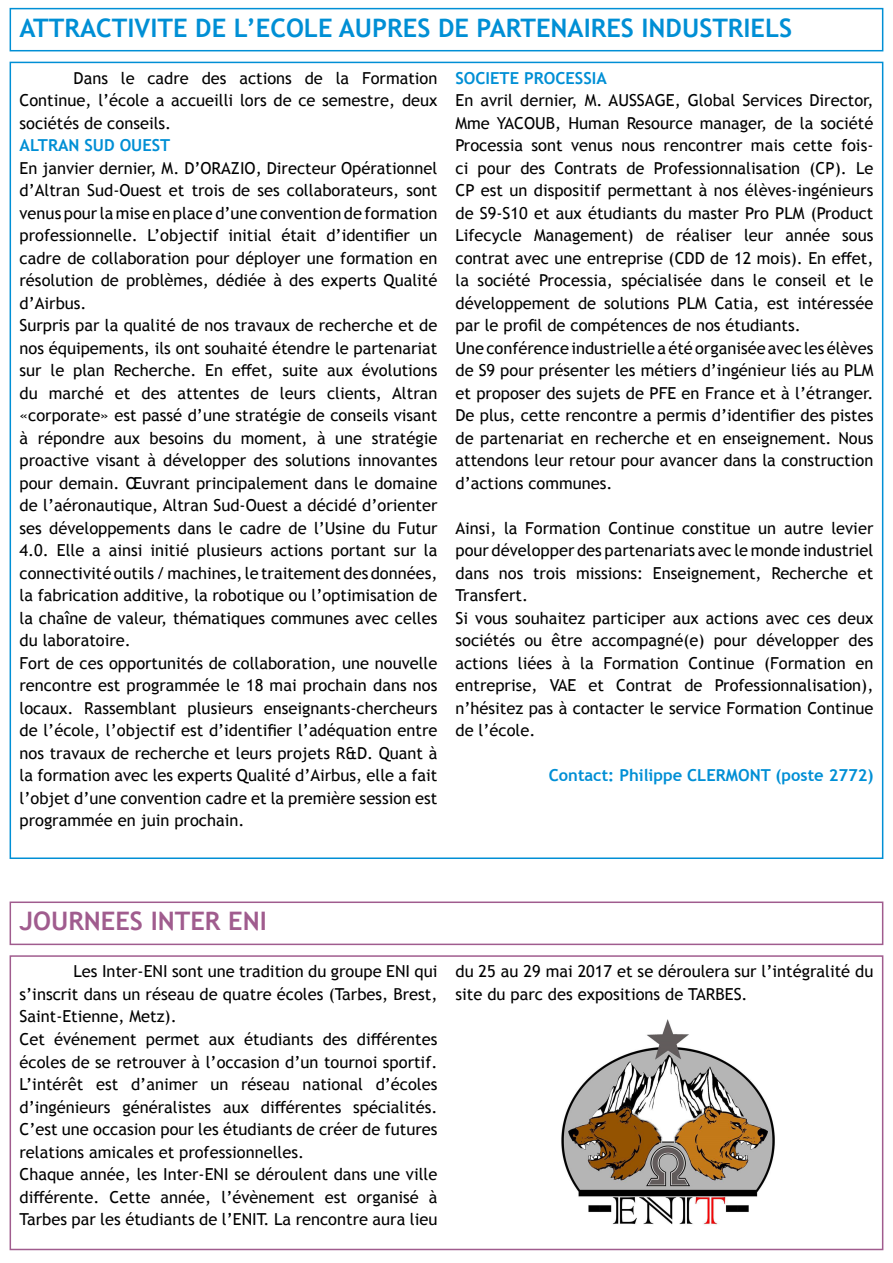
<style>
.page{position:relative;width:893px;height:1263px;background:#fff}
.page>*{position:absolute;margin:0;border:0;box-sizing:border-box;transform-origin:0 0}
.t1{font:700 25.5px "Trebuchet MS";color:#008fd5}
.t2{font:700 25.5px "Trebuchet MS";color:#a05c8e}
.t3{font:16.5px/22.5px "Trebuchet MS";color:#000;text-align:justify}
.t4{font:700 16.5px "Trebuchet MS";color:#008fd5}
</style>
<div class="page">
<div style="left:10px;top:8px;width:873px;height:43px;border:2px solid #008fd5"></div>
<div style="left:10px;top:955px;width:873px;height:295px;border:2px solid #a05c8e"></div>
<div style="left:10px;top:901px;width:873px;height:44px;border:2px solid #a05c8e"></div>
<img style="left:561px;top:1019px;width:214px;height:206px">
<p class="t1" style="left:20px;top:12px;width:774px">ATTRACTIVITE DE L’ECOLE AUPRES DE PARTENAIRES INDUSTRIELS</p>
<p class="t3" style="left:20px;top:67px;width:419px;text-indent:54px">Dans le cadre des actions de la Formation Continue, l’école a accueilli lors de ce semestre, deux sociétés de conseils.</p>
<p class="t4" style="left:20px;top:135px;width:152px">ALTRAN SUD OUEST</p>
<p class="t3" style="left:20px;top:157px;width:419px">En janvier dernier, M. D’ORAZIO, Directeur Opérationnel d’Altran Sud-Ouest et trois de ses collaborateurs, sont venus pour la mise en place d’une convention de formation professionnelle. L’objectif initial était d’identifier un cadre de collaboration pour déployer une formation en résolution de problèmes, dédiée à des experts Qualité d’Airbus.</p>
<p class="t3" style="left:20px;top:314px;width:419px">Surpris par la qualité de nos travaux de recherche et de nos équipements, ils ont souhaité étendre le partenariat sur le plan Recherche. En effet, suite aux évolutions du marché et des attentes de leurs clients, Altran «corporate» est passé d’une stratégie de conseils visant à répondre aux besoins du moment, à une stratégie proactive visant à développer des solutions innovantes pour demain. Œuvrant principalement dans le domaine de l’aéronautique, Altran Sud-Ouest a décidé d’orienter ses développements dans le cadre de l’Usine du Futur 4.0. Elle a ainsi initié plusieurs actions portant sur la connectivité outils / machines, le traitement des données, la fabrication additive, la robotique ou l’optimisation de la chaîne de valeur, thématiques communes avec celles du laboratoire.</p>
<p class="t3" style="left:20px;top:652px;width:419px">Fort de ces opportunités de collaboration, une nouvelle rencontre est programmée le 18 mai prochain dans nos locaux. Rassemblant plusieurs enseignants-chercheurs de l’école, l’objectif est d’identifier l’adéquation entre nos travaux de recherche et leurs projets R&amp;D. Quant à la formation avec les experts Qualité d’Airbus, elle a fait l’objet d’une convention cadre et la première session est programmée en juin prochain.</p>
<p class="t4" style="left:455px;top:68px;width:153px">SOCIETE PROCESSIA</p>
<p class="t3" style="left:455px;top:89px;width:419px">En avril dernier, M. AUSSAGE, Global Services Director, Mme YACOUB, Human Resource manager, de la société Processia sont venus nous rencontrer mais cette fois&shy;ci pour des Contrats de Professionnalisation (CP). Le CP est un dispositif permettant à nos élèves-ingénieurs de S9-S10 et aux étudiants du master Pro PLM (Product Lifecycle Management) de réaliser leur année sous contrat avec une entreprise (CDD de 12 mois). En effet, la société Processia, spécialisée dans le conseil et le développement de solutions PLM Catia, est intéressée par le profil de compétences de nos étudiants.</p>
<p class="t3" style="left:455px;top:337px;width:419px">Une conférence industrielle a été organisée avec les élèves de S9 pour présenter les métiers d’ingénieur liés au PLM et proposer des sujets de PFE en France et à l’étranger.<br>De plus, cette rencontre a permis d’identifier des pistes de partenariat en recherche et en enseignement. Nous attendons leur retour pour avancer dans la construction d’actions communes.</p>
<p class="t3" style="left:455px;top:517px;width:419px">Ainsi, la Formation Continue constitue un autre levier pour développer des partenariats avec le monde industriel dans nos trois missions: Enseignement, Recherche et Transfert.</p>
<p class="t3" style="left:455px;top:607px;width:419px">Si vous souhaitez participer aux actions avec ces deux sociétés ou être accompagné(e) pour développer des actions liées à la Formation Continue (Formation en entreprise, VAE et Contrat de Professionnalisation), n’hésitez pas à contacter le service Formation Continue de l’école.</p>
<p class="t4" style="left:549px;top:765px;width:326px">Contact: Philippe CLERMONT (poste 2772)</p>
<p class="t2" style="left:20px;top:905px;width:249px">JOURNEES INTER ENI</p>
<p class="t3" style="left:20px;top:960px;width:419px;text-indent:54px">Les Inter-ENI sont une tradition du groupe ENI qui s’inscrit dans un réseau de quatre écoles (Tarbes, Brest, Saint-Etienne, Metz).</p>
<p class="t3" style="left:20px;top:1028px;width:419px">Cet événement permet aux étudiants des différentes écoles de se retrouver à l’occasion d’un tournoi sportif.<br>L’intérêt est d’animer un réseau national d’écoles d’ingénieurs généralistes aux différentes spécialités.<br>C’est une occasion pour les étudiants de créer de futures relations amicales et professionnelles.</p>
<p class="t3" style="left:20px;top:1163px;width:419px">Chaque année, les Inter-ENI se déroulent dans une ville différente. Cette année, l’évènement est organisé à Tarbes par les étudiants de l’ENIT. La rencontre aura lieu</p>
<p class="t3" style="left:455px;top:960px;width:419px">du 25 au 29 mai 2017 et se déroulera sur l’intégralité du site du parc des expositions de TARBES.</p>
</div>
